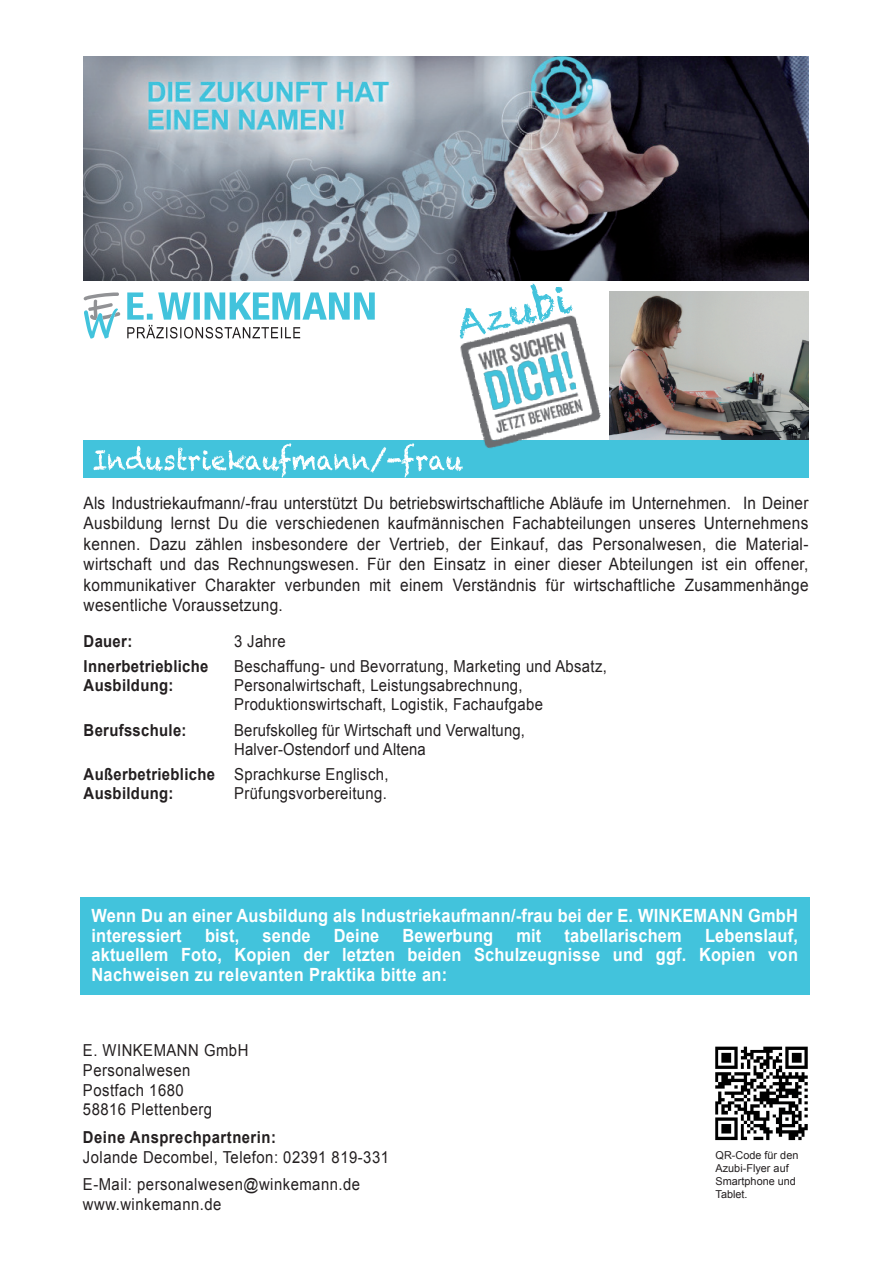
<style>
.page{position:relative;width:893px;height:1263px;background:#fff}
.page>*{position:absolute;margin:0;border:0;box-sizing:border-box;transform-origin:0 0}
.t1{font:700 18.15px/19.5px "Arial";letter-spacing:.01em;color:#fff;scale:.9 1}
.t2{font:17.1px/20.5px "Arial";letter-spacing:.02em;color:#231f20;text-align:justify;scale:.9 1}
.t3{font:16.5px/19.8px "Arial";letter-spacing:.02em;color:#231f20;scale:.9 1}
.t4{font:700 16.5px/18.9px "Arial";letter-spacing:.02em;color:#231f20;scale:.9 1}
.t5{font:10.95px/13px "Arial";color:#231f20}
.s1{font-weight:400}
</style>
<div class="page">
<img style="left:609px;top:291px;width:200px;height:149px">
<img style="left:84px;top:57px;width:725px;height:223px">
<div style="left:84px;top:440px;width:725px;height:37px;background:#42c3dc"></div>
<svg style="left:83px;top:292px;width:292px;height:47px"></svg>
<svg style="left:465px;top:284px;width:108px;height:27px"></svg>
<img style="left:459px;top:311px;width:154px;height:138px">
<img style="left:481px;top:349px;width:99px;height:64px">
<img style="left:715px;top:1046px;width:93px;height:95px">
<div style="left:81px;top:897px;width:729px;height:98px;background:#42c3dc"></div>
<svg style="left:94px;top:443px;width:369px;height:35px"></svg>
<p class="t2" style="left:84px;top:493px;width:807px">Als Industriekaufmann/-frau unterstützt Du betriebswirtschaftliche Abläufe im Unternehmen. In Deiner Ausbildung lernst Du die verschiedenen kaufmännischen Fachabteilungen unseres Unternehmens kennen. Dazu zählen insbesondere der Vertrieb, der Einkauf, das Personalwesen, die Material&shy;wirtschaft und das Rechnungswesen. Für den Einsatz in einer dieser Abteilungen ist ein offener, kommunikativer Charakter verbunden mit einem Verständnis für wirtschaftliche Zusammenhänge wesentliche Voraussetzung.</p>
<p class="t4" style="left:84px;top:632px;width:56px">Dauer:</p>
<p class="t3" style="left:234px;top:631px;width:59px">3 Jahre</p>
<p class="t4" style="left:84px;top:658px;width:140px">Innerbetriebliche</p>
<p class="t3" style="left:234px;top:657px;width:416px">Beschaffung- und Bevorratung, Marketing und Absatz,</p>
<p class="t4" style="left:84px;top:676px;width:101px">Ausbildung:</p>
<p class="t3" style="left:234px;top:676px;width:345px;line-height:18.9px">Personalwirtschaft, Leistungsabrechnung,<br>Produktionswirtschaft, Logistik, Fachaufgabe</p>
<p class="t4" style="left:84px;top:721px;width:116px">Berufsschule:</p>
<p class="t3" style="left:234px;top:721px;width:325px;line-height:18.9px">Berufskolleg für Wirtschaft und Verwaltung,<br>Halver-Ostendorf und Altena</p>
<p class="t4" style="left:84px;top:765px;width:340px">Außerbetriebliche <span class="s1">Sprachkurse Englisch,<br></span>Ausbildung:</p>
<p class="t3" style="left:234px;top:783px;width:171px">Prüfungsvorbereitung.</p>
<p class="t1" style="left:91px;top:907px;width:787px">Wenn Du an einer Ausbildung als Industriekaufmann/-frau bei der E. WINKEMANN GmbH interessiert</p>
<p class="t1" style="left:91px;top:926px;width:787px;text-align:justify;text-indent:614px">Lebenslauf, aktuellem Foto, Kopien der letzten beiden Schulzeugnisse und ggf. Kopien von Nachweisen zu relevanten Praktika bitte an:</p>
<p class="t1" style="left:205px;top:926px;width:40px">bist,</p>
<p class="t1" style="left:263px;top:926px;width:55px">sende</p>
<p class="t1" style="left:334px;top:926px;width:52px">Deine</p>
<p class="t1" style="left:403px;top:926px;width:102px">Bewerbung</p>
<p class="t1" style="left:516px;top:926px;width:29px">mit</p>
<p class="t1" style="left:565px;top:926px;width:132px">tabellarischem</p>
<p class="t3" style="left:83px;top:1040px;width:185px">E. WINKEMANN GmbH<br>Personalwesen<br>Postfach 1680<br>58816 Plettenberg</p>
<p class="t4" style="left:83px;top:1128px;width:216px">Deine Ansprechpartnerin:</p>
<p class="t3" style="left:83px;top:1143px;width:342px;line-height:27.3px">Jolande Decombel, Telefon: 02391 819-331<br>E-Mail: personalwesen@winkemann.de</p>
<p class="t3" style="left:83px;top:1194px;width:155px">www.winkemann.de</p>
<p class="t5" style="left:716px;top:1149px;width:84px">QR-Code für den<br>Azubi-Flyer auf<br>Smartphone und<br>Tablet.</p>
</div>
